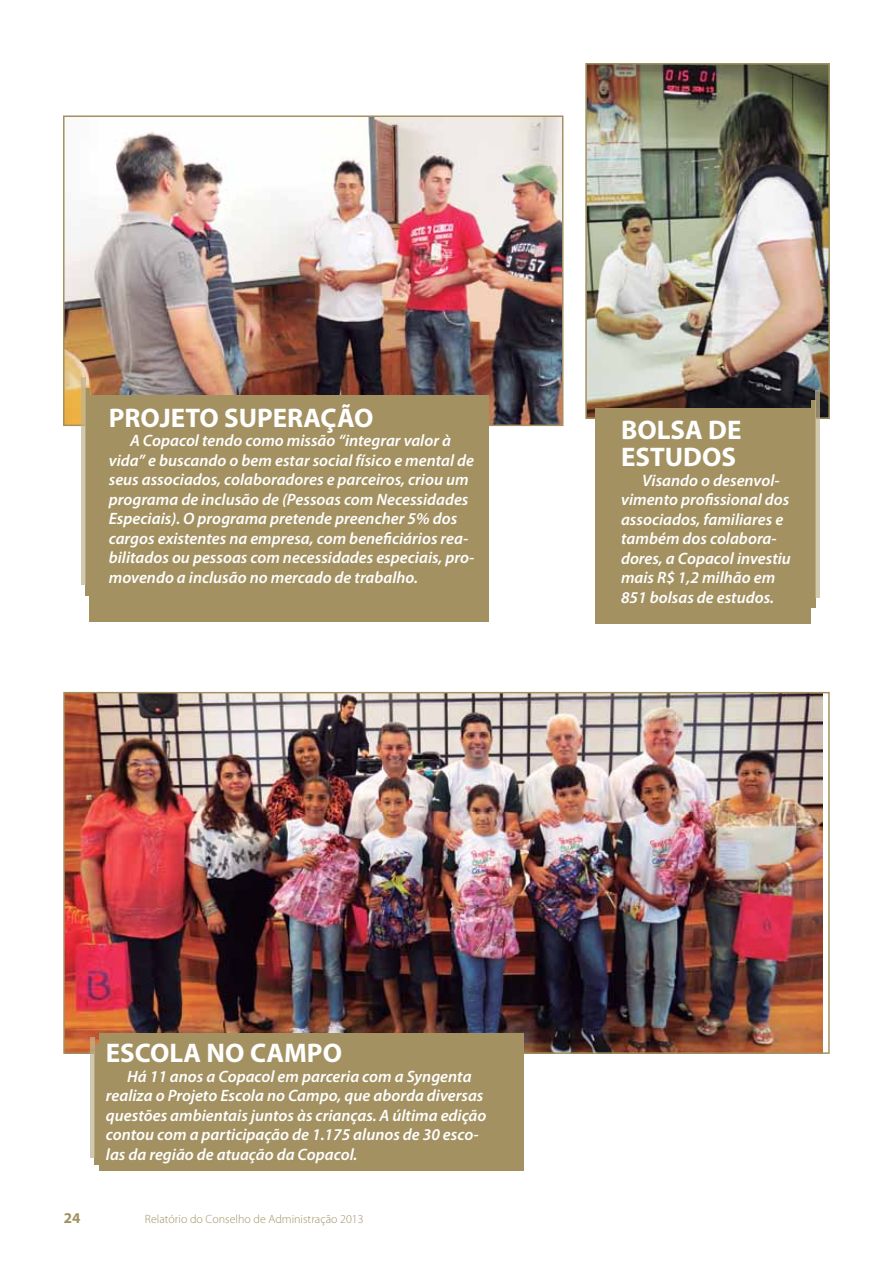
<style>
.page{position:relative;width:893px;height:1276px;background:#fff}
.page>*{position:absolute;margin:0;border:0;box-sizing:border-box;transform-origin:0 0}
.t1{font:700 27px/27px "Myriad Pro";color:#fff}
.t2{font:italic 600 16.5px/19.5px "Myriad Pro";color:#fff}
.t3{font:700 15px "Myriad Pro";color:#a39161}
.t4{font:300 12px "Myriad Pro";color:#a39161}
</style>
<div class="page">
<img style="left:66px;top:695px;width:756px;height:356px">
<div style="left:99px;top:1033px;width:424px;height:138px;background:#a39161"></div>
<svg style="left:91px;top:1037px;width:8px;height:127px"></svg>
<img style="left:66px;top:118px;width:494px;height:305px">
<div style="left:63px;top:115px;width:500px;height:311px;border:2px solid #a39161"></div>
<img style="left:588px;top:66px;width:239px;height:350px">
<div style="left:585px;top:63px;width:245px;height:356px;border:2px solid #a39161"></div>
<div style="left:90px;top:395px;width:399px;height:226px;background:#a39161"></div>
<div style="left:596px;top:408px;width:215px;height:215px;background:#a39161"></div>
<svg style="left:81px;top:377px;width:9px;height:218px;background:#bbac85"></svg>
<svg style="left:811px;top:390px;width:8px;height:218px;background:#b0a37f"></svg>
<h1 class="t1" style="left:109px;top:403px;width:266px">PROJETO SUPERAÇÃO</h1>
<p class="t2" style="left:109px;top:430px;width:367px;text-indent:21px">A Copacol tendo como missão “integrar valor à vida” e buscando o bem estar social físico e mental de seus associados, colaboradores e parceiros, criou um programa de inclusão de (Pessoas com Necessidades Especiais). O programa pretende preencher 5% dos cargos existentes na empresa, com beneficiários rea&shy;bilitados ou pessoas com necessidades especiais, pro&shy;movendo a inclusão no mercado de trabalho.</p>
<h1 class="t1" style="left:621px;top:416px;width:122px">BOLSA DE<br>ESTUDOS</h1>
<p class="t2" style="left:621px;top:470px;width:171px;text-indent:21px">Visando o desenvol&shy;vimento profissional dos associados, familiares e também dos colabora&shy;dores, a Copacol investiu mais R$ 1,2 milhão em<br>851 bolsas de estudos.</p>
<h1 class="t1" style="left:106px;top:1039px;width:238px">ESCOLA NO CAMPO</h1>
<p class="t2" style="left:106px;top:1066px;width:382px;text-indent:21px">Há 11 anos a Copacol em parceria com a Syngenta realiza o Projeto Escola no Campo, que aborda diversas questões ambientais juntos às crianças. A última edição contou com a participação de 1.175 alunos de 30 esco&shy;las da região de atuação da Copacol.</p>
<p class="t3" style="left:64px;top:1208px;width:18px">24</p>
<p class="t4" style="left:145px;top:1212px;width:220px">Relatório do Conselho de Administração 2013</p>
</div>
